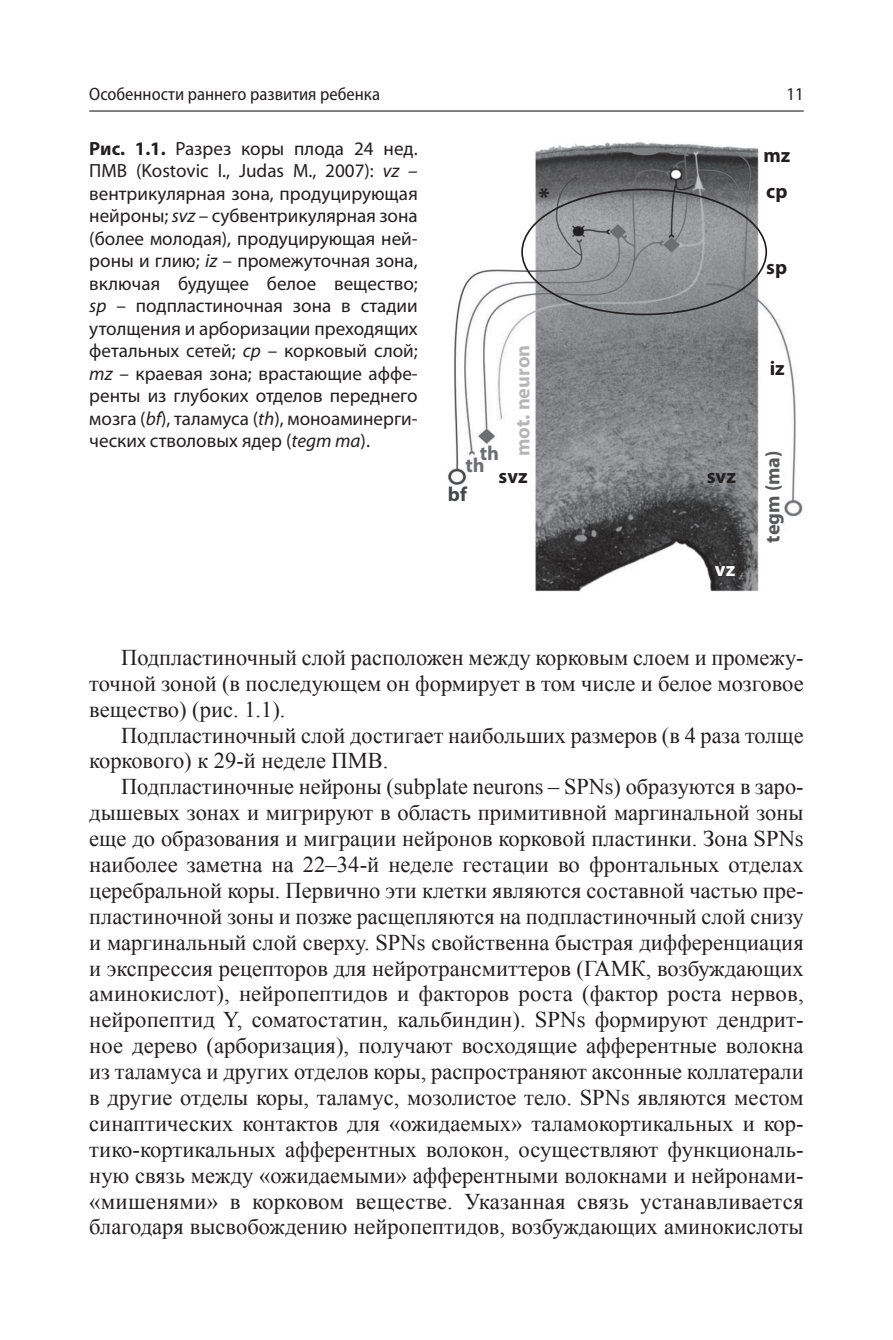
<style>
.page{position:relative;width:893px;height:1340px;background:#fff}
.page>*{position:absolute;margin:0;border:0;box-sizing:border-box;transform-origin:0 0}
.t1{font:700 24.75px "Myriad Pro";color:#231f20}
.t2{font:22.5px/25.9px "Times New Roman";color:#231f20;text-align:justify}
.t3{font:700 20.25px "Myriad Pro";color:#231f20}
.t4{font:700 20.25px "Myriad Pro";color:#b5b6ba}
.t5{font:700 20.25px "Myriad Pro";color:#57585a}
.t6{font:700 20.25px "Myriad Pro";color:#6e6f72}
.t7{font:700 20.25px "Myriad Pro";color:#464748}
.t8{font:700 20.25px "Myriad Pro";color:#fff}
.t9{font:19.12px/22.5px "Myriad Pro";color:#231f20;text-align:justify}
.t10{font:semi-condensed 18px "Myriad Pro";color:#231f20}
.s1{font-weight:700}
.s2{font-style:italic}
</style>
<div class="page">
<hr style="left:89px;top:110px;width:715px;height:2px;background:#231f20">
<img style="left:448px;top:142px;width:355px;height:450px">
<svg style="left:521px;top:189px;width:246px;height:126px;background:#959699"></svg>
<p class="t10" style="left:89px;top:87px;width:292px">Особенности раннего развития ребенка</p>
<p class="t10" style="left:787px;top:87px;width:19px">11</p>
<p class="t9" style="left:89px;top:138px;width:330px"><span class="s1">Рис. 1.1.</span> Разрез коры плода 24 нед.<br>ПМВ (Kostovic I., Judas M., 2007): <span class="s2">vz</span> – вентрикулярная зона, продуцирующая нейроны; <span class="s2">svz</span> – cубвентрикулярная зона (более молодая), продуцирующая ней&shy;роны и глию; <span class="s2">iz</span> – промежуточная зона, включая будущее белое вещество; <span class="s2">sp</span> – подпластиночная зона в стадии утолщения и арборизации преходящих фетальных сетей; <span class="s2">сp</span> – корковый слой; <span class="s2">mz</span> – краевая зона; врастающие аффе&shy;ренты из глубоких отделов переднего мозга (<span class="s2">bf</span>), таламуса (<span class="s2">th</span>), моноаминерги&shy;ческих стволовых ядер (<span class="s2">tegm ma</span>).</p>
<p class="t1" style="left:539px;top:182px;width:13px">*</p>
<p class="t4" style="left:511px;top:456px;width:113px;rotate:-90deg">mot. neuron</p>
<p class="t3" style="left:499px;top:463px;width:31px">svz</p>
<p class="t3" style="left:707px;top:463px;width:31px">svz</p>
<p class="t6" style="left:480px;top:441px;width:21px">th</p>
<p class="t6" style="left:465px;top:452px;width:21px">th</p>
<p class="t7" style="left:448px;top:482px;width:21px">bf</p>
<p class="t8" style="left:715px;top:557px;width:22px">vz</p>
<p class="t3" style="left:763px;top:143px;width:28px">mz</p>
<p class="t3" style="left:766px;top:179px;width:23px">cp</p>
<p class="t3" style="left:766px;top:255px;width:22px">sp</p>
<p class="t3" style="left:770px;top:356px;width:17px">iz</p>
<p class="t5" style="left:761px;top:543px;width:94px;rotate:-90deg">tegm (ma)</p>
<p class="t2" style="left:89px;top:644px;width:716px;text-indent:32px">Подпластиночный слой расположен между корковым слоем и промежу&shy;точной зоной (в последующем он формирует в том числе и белое мозговое вещество) (рис. 1.1).</p>
<p class="t2" style="left:89px;top:722px;width:716px;text-indent:32px">Подпластиночный слой достигает наибольших размеров (в 4 раза толще коркового) к 29-й неделе ПМВ.</p>
<p class="t2" style="left:89px;top:773px;width:716px;text-indent:32px">Подпластиночные нейроны (subplate neurons – SPNs) образуются в заро&shy;дышевых зонах и мигрируют в область примитивной маргинальной зоны еще до образования и миграции нейронов корковой пластинки. Зона SPNs наиболее заметна на 22–34-й неделе гестации во фронтальных отделах церебральной коры. Первично эти клетки являются составной частью пре&shy;пластиночной зоны и позже расщепляются на подпластиночный слой снизу и маргинальный слой сверху. SPNs свойственна быстрая дифференциация и экспрессия рецепторов для нейротрансмиттеров (ГАМК, возбуждающих аминокислот), нейропептидов и факторов роста (фактор роста нервов, нейропептид Y, соматостатин, кальбиндин). SPNs формируют дендрит&shy;ное дерево (арборизация), получают восходящие афферентные волокна из таламуса и других отделов коры, распространяют аксонные коллатерали в другие отделы коры, таламус, мозолистое тело. SPNs являются местом синаптических контактов для «ожидаемых» таламокортикальных и кор&shy;тико-кортикальных афферентных волокон, осуществляют функциональ&shy;ную связь между «ожидаемыми» афферентными волокнами и нейронами-«мишенями» в корковом веществе. Указанная связь устанавливается благодаря высвобождению нейропептидов, возбуждающих аминокислоты</p>
</div>
